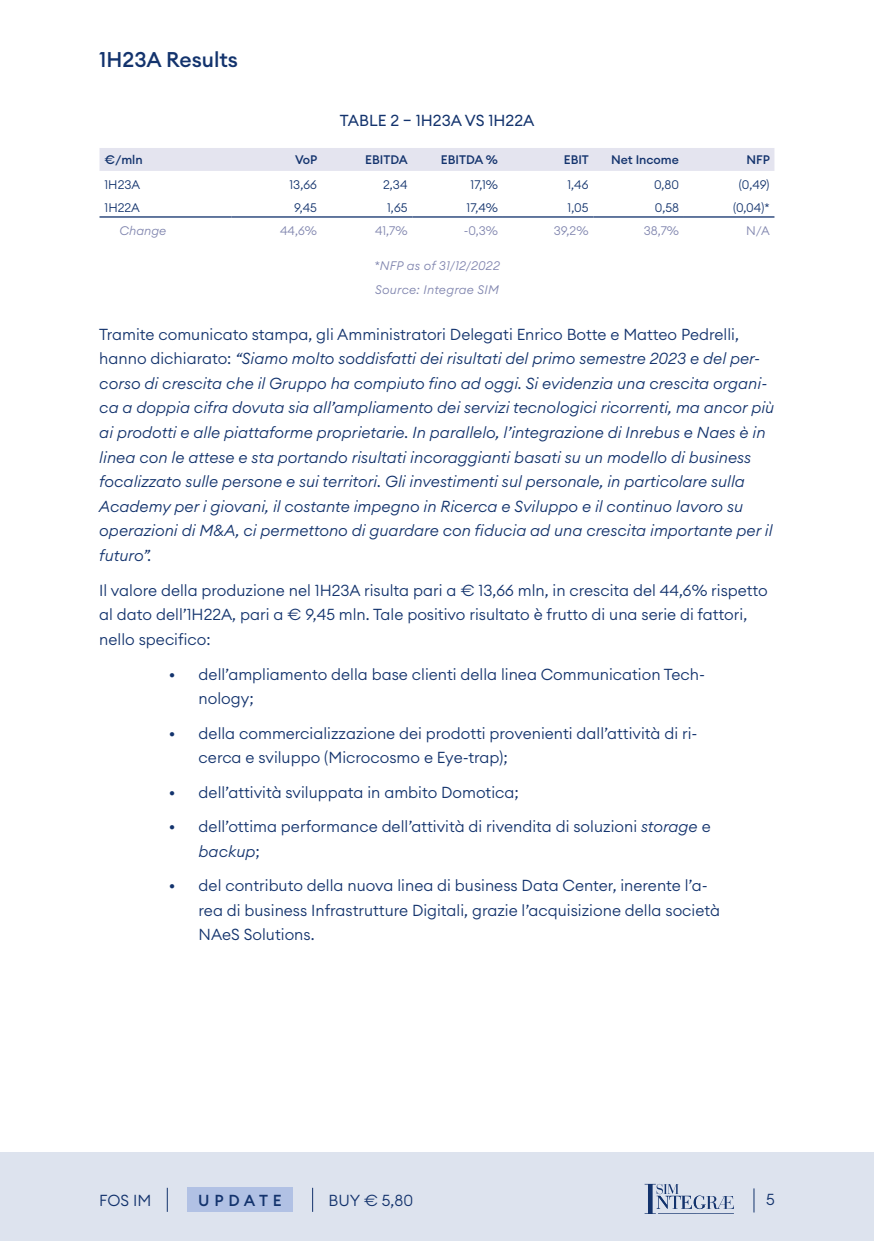
<style>
.page{position:relative;width:874px;height:1241px;background:#fff}
.page>*{position:absolute;margin:0;border:0;box-sizing:border-box;transform-origin:0 0}
.t1{font:500 21px "Euclid Circular A";color:#13336d}
.t2{font:italic 300 15.75px/24.5px "Euclid Circular A";color:#13336d}
.t3{font:300 15.75px/24.5px "Euclid Circular A";color:#13336d}
.t4{font:15.75px "Euclid Circular A";color:#13336d}
.t5{font:500 15.75px "Euclid Circular A";letter-spacing:.3em;color:#13336d}
.t6{font:300 12.25px "Euclid Circular A";color:#13336d}
.t7{font:italic 300 12.25px/24.5px "Euclid Circular A";letter-spacing:.02em;color:#8186af}
.t8{font:500 12.25px "Euclid Circular A";color:#13336d}
.t9{font:300 12.25px "Euclid Circular A";color:#8186af}
.s1{font-style:normal}
.s2{font-style:italic}
</style>
<div class="page">
<div style="left:0;top:1152px;width:873px;height:88px;background:#dde3ee"></div>
<svg style="left:167px;top:1187px;width:1px;height:24px"></svg>
<div style="left:187px;top:1187px;width:106px;height:24px;background:#b1c1e4"></div>
<svg style="left:312px;top:1187px;width:1px;height:24px"></svg>
<svg style="left:753px;top:1188px;width:1px;height:24px"></svg>
<svg style="left:644px;top:1183px;width:89px;height:30px"></svg>
<div style="left:99px;top:148px;width:675px;height:23px;background:#e4e4ef"></div>
<hr style="left:99px;top:216px;width:132px;height:1px;background:#13336d">
<hr style="left:231px;top:216px;width:91px;height:1px;background:#13336d">
<hr style="left:322px;top:216px;width:90px;height:1px;background:#13336d">
<hr style="left:412px;top:216px;width:90px;height:1px;background:#13336d">
<hr style="left:502px;top:216px;width:91px;height:1px;background:#13336d">
<hr style="left:593px;top:216px;width:90px;height:1px;background:#13336d">
<hr style="left:683px;top:216px;width:91px;height:1px;background:#13336d">
<h1 class="t1" style="left:99px;top:46px;width:140px">1H23A Results</h1>
<p class="t4" style="left:340px;top:110px;width:196px">TABLE 2 – 1H23A VS 1H22A</p>
<p class="t8" style="left:104px;top:152px;width:40px">€/mln</p>
<p class="t8" style="left:295px;top:152px;width:24px">VoP</p>
<p class="t8" style="left:365px;top:152px;width:44px">EBITDA</p>
<p class="t8" style="left:440px;top:152px;width:59px">EBITDA %</p>
<p class="t8" style="left:563px;top:152px;width:27px">EBIT</p>
<p class="t8" style="left:611px;top:152px;width:69px">Net Income</p>
<p class="t8" style="left:746px;top:152px;width:25px">NFP</p>
<p class="t6" style="left:104px;top:177px;width:37px">1H23A</p>
<p class="t6" style="left:289px;top:177px;width:29px">13,66</p>
<p class="t6" style="left:383px;top:177px;width:26px">2,34</p>
<p class="t6" style="left:470px;top:177px;width:29px">17,1%</p>
<p class="t6" style="left:567px;top:177px;width:23px">1,46</p>
<p class="t6" style="left:653px;top:177px;width:26px">0,80</p>
<p class="t6" style="left:738px;top:177px;width:32px">(0,49)</p>
<p class="t6" style="left:104px;top:200px;width:37px">1H22A</p>
<p class="t6" style="left:294px;top:200px;width:24px">9,45</p>
<p class="t6" style="left:387px;top:200px;width:22px">1,65</p>
<p class="t6" style="left:466px;top:200px;width:33px">17,4%</p>
<p class="t6" style="left:567px;top:200px;width:22px">1,05</p>
<p class="t6" style="left:654px;top:200px;width:26px">0,58</p>
<p class="t6" style="left:732px;top:200px;width:38px">(0,04)*</p>
<p class="t7" style="left:119px;top:218px;width:48px">Change</p>
<p class="t9" style="left:280px;top:223px;width:38px">44,6%</p>
<p class="t9" style="left:375px;top:223px;width:34px">41,7%</p>
<p class="t9" style="left:463px;top:223px;width:36px">-0,3%</p>
<p class="t9" style="left:553px;top:223px;width:36px">39,2%</p>
<p class="t9" style="left:643px;top:223px;width:37px">38,7%</p>
<p class="t9" style="left:745px;top:223px;width:25px">N/A</p>
<p class="t7" style="left:374px;top:253px;width:127px">*NFP as of 31/12/2022<br>Source: Integrae SIM</p>
<p class="t2" style="left:99px;top:322px;width:676px"><span class="s1">Tramite comunicato stampa, gli Amministratori Delegati Enrico Botte e Matteo Pedrelli, hanno dichiarato:</span> “Siamo molto soddisfatti dei risultati del primo semestre 2023 e del per&shy;corso di crescita che il Gruppo ha compiuto fino ad oggi. Si evidenzia una crescita organi&shy;ca a doppia cifra dovuta sia all’ampliamento dei servizi tecnologici ricorrenti, ma ancor più ai prodotti e alle piattaforme proprietarie. In parallelo, l’integrazione di Inrebus e Naes è in linea con le attese e sta portando risultati incoraggianti basati su un modello di business focalizzato sulle persone e sui territori. Gli investimenti sul personale, in particolare sulla Academy per i giovani, il costante impegno in Ricerca e Sviluppo e il continuo lavoro su operazioni di M&amp;A, ci permettono di guardare con fiducia ad una crescita importante per il futuro”.</p>
<p class="t3" style="left:99px;top:577px;width:669px">Il valore della produzione nel 1H23A risulta pari a € 13,66 mln, in crescita del 44,6% rispetto al dato dell’1H22A, pari a € 9,45 mln. Tale positivo risultato è frutto di una serie di fattori, nello specifico:</p>
<p class="t3" style="left:198px;top:661px;width:508px;text-indent:-30px">• dell’ampliamento della base clienti della linea Communication Tech&shy;nology;</p>
<p class="t3" style="left:198px;top:720px;width:500px;text-indent:-30px">• della commercializzazione dei prodotti provenienti dall’attività di ri&shy;cerca e sviluppo (Microcosmo e Eye-trap);</p>
<p class="t3" style="left:169px;top:779px;width:351px">• dell’attività sviluppata in ambito Domotica;</p>
<p class="t3" style="left:198px;top:813px;width:513px;text-indent:-30px">• dell’ottima performance dell’attività di rivendita di soluzioni <span class="s2">storage</span> e <span class="s2">backup</span>;</p>
<p class="t3" style="left:198px;top:872px;width:522px;text-indent:-30px">• del contributo della nuova linea di business Data Center, inerente l’a&shy;rea di business Infrastrutture Digitali, grazie l’acquisizione della società<br>NAeS Solutions.</p>
<p class="t3" style="left:99px;top:1187px;width:54px">FOS IM</p>
<p class="t5" style="left:198px;top:1190px;width:85px">UPDATE</p>
<p class="t3" style="left:328px;top:1187px;width:86px">BUY € 5,80</p>
<p class="t3" style="left:765px;top:1186px;width:10px">5</p>
</div>
